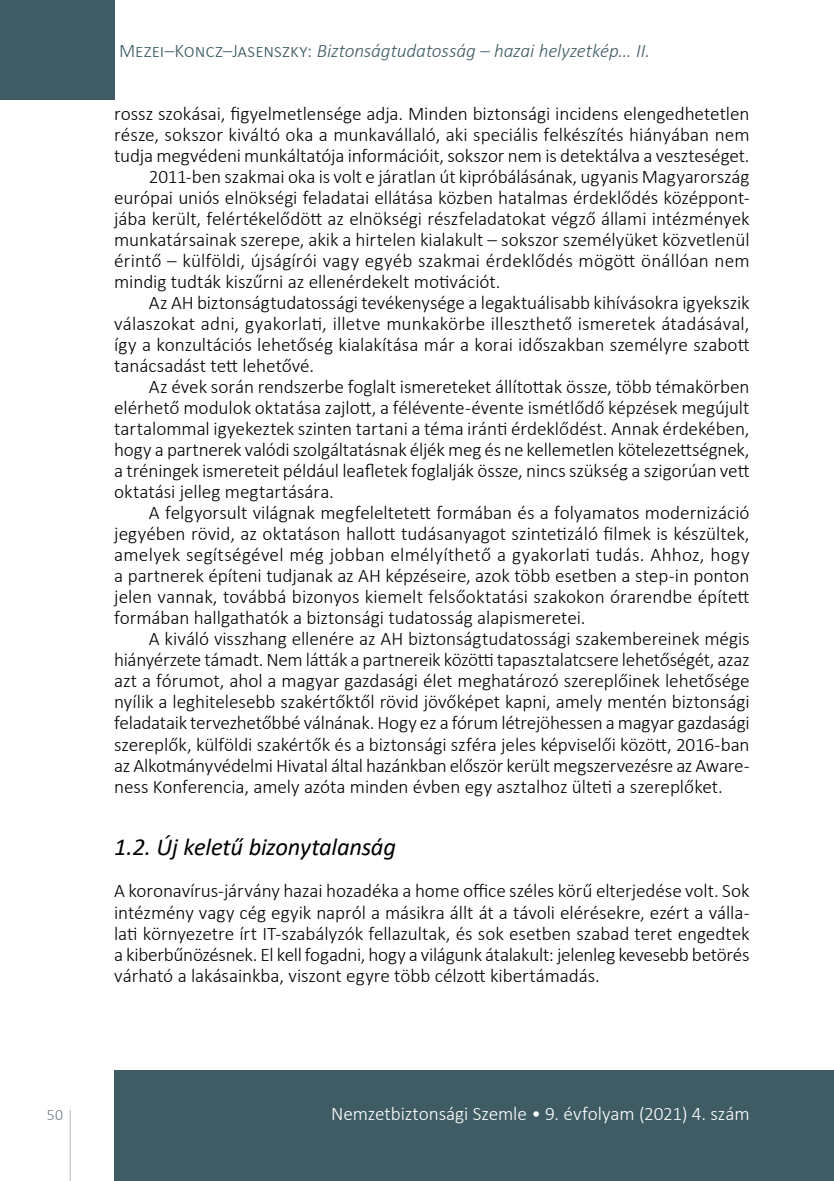
<style>
.page{position:relative;width:834px;height:1181px;background:#fff}
.page>*{position:absolute;margin:0;border:0;box-sizing:border-box;transform-origin:0 0}
.t1{font:italic 24.5px "Calibri";letter-spacing:-.01em;color:#000}
.t2{font:300 19.25px/21px "Calibri";letter-spacing:-.005em;color:#000;text-align:justify}
.t3{font:300 19.25px "Calibri";letter-spacing:.015em;color:#000}
.t4{font:italic 300 19.25px "Calibri";letter-spacing:-.005em;color:#3f5c65}
.t5{font:300 19.25px "Calibri";letter-spacing:-.005em;color:#fff}
.t6{font:300 15.75px "Calibri";color:#6c7c84}
.s1{font-style:normal}
</style>
<div class="page">
<svg style="left:69px;top:1110px;width:2px;height:71px"></svg>
<div style="left:0;top:0;width:114px;height:99px;background:#3f5c65"></div>
<div style="left:114px;top:1070px;width:719px;height:111px;background:#3f5c65"></div>
<hr style="left:833px;top:1070px;width:1px;height:111px;background:#3f5c65">
<p class="t4" style="left:119px;top:39px;width:532px"><span class="s1">Mezei–Koncz–Jasenszky:</span> Biztonságtudatosság – hazai helyzetkép… II.</p>
<p class="t2" style="left:114px;top:103px;width:636px">rossz szokásai, figyelmetlensége adja. Minden biztonsági incidens elengedhetetlen</p>
<p class="t2" style="left:114px;top:124px;width:636px">része, sokszor kiváltó oka a munkavállaló, aki speciális felkészítés hiányában nem</p>
<p class="t2" style="left:114px;top:145px;width:636px">tudja megvédeni munkáltatója információit, sokszor nem is detektálva a veszteséget.</p>
<p class="t2" style="left:149px;top:166px;width:602px">2011-ben szakmai oka is volt e járatlan út kipróbálásának, ugyanis Magyarország</p>
<p class="t2" style="left:114px;top:187px;width:636px">európai uniós elnökségi feladatai ellátása közben hatalmas érdeklődés középpont-</p>
<p class="t2" style="left:114px;top:208px;width:636px">jába került, felértékelődött az elnökségi részfeladatokat végző állami intézmények</p>
<p class="t2" style="left:114px;top:229px;width:636px">munkatársainak szerepe, akik a hirtelen kialakult – sokszor személyüket közvetlenül</p>
<p class="t2" style="left:114px;top:250px;width:636px">érintő – külföldi, újságírói vagy egyéb szakmai érdeklődés mögött önállóan nem</p>
<p class="t2" style="left:114px;top:271px;width:388px">mindig tudták kiszűrni az ellenérdekelt motivációt.</p>
<p class="t2" style="left:149px;top:292px;width:602px">Az AH biztonságtudatossági tevékenysége a legaktuálisabb kihívásokra igyekszik</p>
<p class="t2" style="left:114px;top:313px;width:636px">válaszokat adni, gyakorlati, illetve munkakörbe illeszthető ismeretek átadásával,</p>
<p class="t2" style="left:114px;top:334px;width:636px">így a konzultációs lehetőség kialakítása már a korai időszakban személyre szabott</p>
<p class="t2" style="left:114px;top:355px;width:201px">tanácsadást tett lehetővé.</p>
<p class="t2" style="left:149px;top:376px;width:602px">Az évek során rendszerbe foglalt ismereteket állítottak össze, több témakörben</p>
<p class="t2" style="left:114px;top:397px;width:636px">elérhető modulok oktatása zajlott, a félévente-évente ismétlődő képzések megújult</p>
<p class="t2" style="left:114px;top:418px;width:636px">tartalommal igyekeztek szinten tartani a téma iránti érdeklődést. Annak érdekében,</p>
<p class="t2" style="left:114px;top:439px;width:636px">hogy a partnerek valódi szolgáltatásnak éljék meg és ne kellemetlen kötelezettségnek,</p>
<p class="t2" style="left:114px;top:460px;width:636px">a tréningek ismereteit például leafletek foglalják össze, nincs szükség a szigorúan vett</p>
<p class="t2" style="left:114px;top:481px;width:221px">oktatási jelleg megtartására.</p>
<p class="t2" style="left:149px;top:502px;width:602px">A felgyorsult világnak megfeleltetett formában és a folyamatos modernizáció</p>
<p class="t2" style="left:114px;top:523px;width:636px">jegyében rövid, az oktatáson hallott tudásanyagot szintetizáló filmek is készültek,</p>
<p class="t3" style="left:114px;top:543px;width:636px">amelyek segítségével még jobban elmélyíthető a gyakorlati tudás. Ahhoz, hogy</p>
<p class="t2" style="left:114px;top:565px;width:636px">a partnerek építeni tudjanak az AH képzéseire, azok több esetben a step-in ponton</p>
<p class="t2" style="left:114px;top:586px;width:636px">jelen vannak, továbbá bizonyos kiemelt felsőoktatási szakokon órarendbe épített</p>
<p class="t2" style="left:114px;top:607px;width:473px">formában hallgathatók a biztonsági tudatosság alapismeretei.</p>
<p class="t2" style="left:149px;top:628px;width:602px">A kiváló visszhang ellenére az AH biztonságtudatossági szakembereinek mégis</p>
<p class="t2" style="left:114px;top:649px;width:636px">hiányérzete támadt. Nem látták a partnereik közötti tapasztalatcsere lehetőségét, azaz</p>
<p class="t2" style="left:114px;top:670px;width:636px">azt a fórumot, ahol a magyar gazdasági élet meghatározó szereplőinek lehetősége</p>
<p class="t2" style="left:114px;top:691px;width:636px">nyílik a leghitelesebb szakértőktől rövid jövőképet kapni, amely mentén biztonsági</p>
<p class="t2" style="left:114px;top:712px;width:636px">feladataik tervezhetőbbé válnának. Hogy ez a fórum létrejöhessen a magyar gazdasági</p>
<p class="t2" style="left:114px;top:733px;width:636px">szereplők, külföldi szakértők és a biztonsági szféra jeles képviselői között, 2016-ban</p>
<p class="t2" style="left:114px;top:754px;width:636px">az Alkotmányvédelmi Hivatal által hazánkban először került megszervezésre az Aware-</p>
<p class="t2" style="left:114px;top:775px;width:610px">ness Konferencia, amely azóta minden évben egy asztalhoz ülteti a szereplőket.</p>
<p class="t1" style="left:114px;top:830px;width:283px">1.2. Új keletű bizonytalanság</p>
<p class="t2" style="left:114px;top:880px;width:636px">A koronavírus-járvány hazai hozadéka a home office széles körű elterjedése volt. Sok intézmény vagy cég egyik napról a másikra állt át a távoli elérésekre, ezért a válla&shy;lati környezetre írt IT-szabályzók fellazultak, és sok esetben szabad teret engedtek a kiberbűnözésnek. El kell fogadni, hogy a világunk átalakult: jelenleg kevesebb betörés várható a lakásainkba, viszont egyre több célzott kibertámadás.</p>
<p class="t6" style="left:47px;top:1105px;width:18px">50</p>
<p class="t5" style="left:331px;top:1102px;width:420px">Nemzetbiztonsági Szemle • 9. évfolyam (2021) 4. szám</p>
</div>
